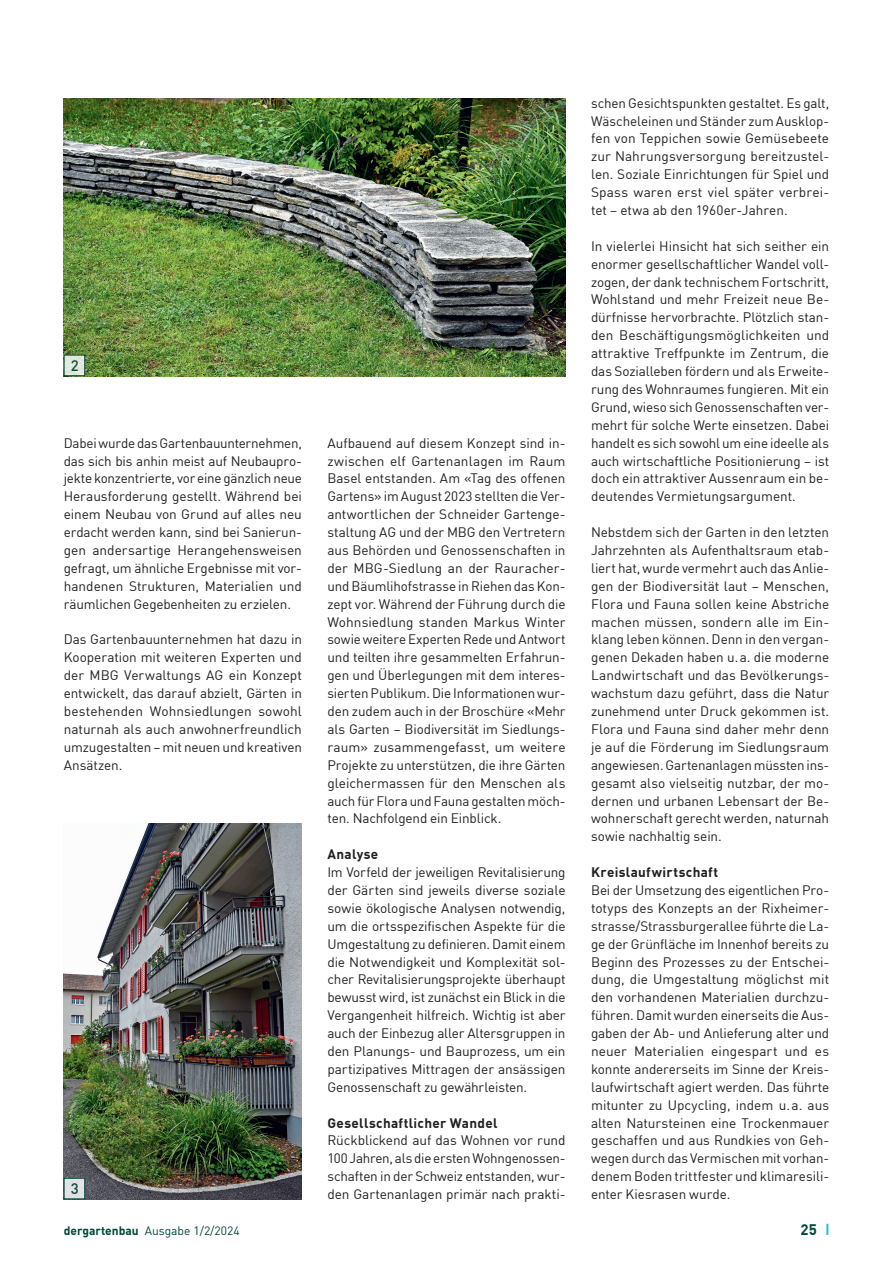
<style>
.page{position:relative;width:893px;height:1263px;background:#fff}
.page>*{position:absolute;margin:0;border:0;box-sizing:border-box;transform-origin:0 0}
.t1{font:700 15px "DIN Offc Pro";color:#004839}
.t2{font:500 15px "DIN Offc Pro";color:#004839}
.GT_9_11_Schwarz{font:13.5px/17.9px "DIN Offc Pro";letter-spacing:-.005em;color:#231f20;text-align:justify}
.GT_9_11_Schwarz-2{font:700 13.5px "DIN Offc Pro";letter-spacing:.025em;color:#231f20}
.t3{font:12px "DIN Offc Pro";color:#004839}
.s1{font-weight:700}
</style>
<div class="page">
<svg style="left:826px;top:1224px;width:2px;height:11px"></svg>
<img style="left:64px;top:99px;width:502px;height:277px">
<img style="left:64px;top:823px;width:238px;height:376px">
<div style="left:64px;top:355px;width:21px;height:21px;background:#e3e9dd"></div>
<div style="left:64px;top:355px;width:21px;height:21px;border:1px solid #004839"></div>
<div style="left:64px;top:1178px;width:21px;height:21px;background:#e2e2e4"></div>
<div style="left:64px;top:1178px;width:21px;height:21px;border:1px solid #004839"></div>
<p class="t2" style="left:71px;top:353px;width:9px">2</p>
<p class="GT_9_11_Schwarz" style="left:64px;top:432px;width:240px">Dabei wurde das Gartenbauunternehmen, das sich bis anhin meist auf Neubaupro&shy;jekte konzentrierte, vor eine gänzlich neue Herausforderung gestellt. Während bei einem Neubau von Grund auf alles neu erdacht werden kann, sind bei Sanierun&shy;gen andersartige Herangehensweisen gefragt, um ähnliche Ergebnisse mit vor&shy;handenen Strukturen, Materialien und räumlichen Gegebenheiten zu erzielen.</p>
<p class="GT_9_11_Schwarz" style="left:64px;top:629px;width:240px">Das Gartenbauunternehmen hat dazu in Kooperation mit weiteren Experten und der MBG Verwaltungs AG ein Konzept entwickelt, das darauf abzielt, Gärten in bestehenden Wohnsiedlungen sowohl naturnah als auch anwohnerfreundlich umzugestalten – mit neuen und kreativen Ansätzen.</p>
<p class="t2" style="left:71px;top:1176px;width:9px">3</p>
<p class="GT_9_11_Schwarz" style="left:327px;top:432px;width:240px">Aufbauend auf diesem Konzept sind in&shy;zwischen elf Gartenanlagen im Raum Basel entstanden. Am «Tag des offenen Gartens» im August 2023 stellten die Ver&shy;antwortlichen der Schneider Gartenge&shy;staltung AG und der MBG den Vertretern aus Behörden und Genossenschaften in der MBG-Siedlung an der Rauracher&shy;und Bäumlihofstrasse in Riehen das Kon&shy;zept vor. Während der Führung durch die Wohnsiedlung standen Markus Winter sowie weitere Experten Rede und Antwort und teilten ihre gesammelten Erfahrun&shy;gen und Überlegungen mit dem interes&shy;sierten Publikum. Die Informationen wur&shy;den zudem auch in der Broschüre «Mehr als Garten – Biodiversität im Siedlungs&shy;raum» zusammengefasst, um weitere Projekte zu unterstützen, die ihre Gärten gleichermassen für den Menschen als auch für Flora und Fauna gestalten möch&shy;ten. Nachfolgend ein Einblick.</p>
<p class="GT_9_11_Schwarz-2" style="left:327px;top:843px;width:52px">Analyse</p>
<p class="GT_9_11_Schwarz" style="left:327px;top:862px;width:240px">Im Vorfeld der jeweiligen Revitalisierung der Gärten sind jeweils diverse soziale sowie ökologische Analysen notwendig, um die ortsspezifischen Aspekte für die Umgestaltung zu definieren. Damit einem die Notwendigkeit und Komplexität sol&shy;cher Revitalisierungsprojekte überhaupt bewusst wird, ist zunächst ein Blick in die Vergangenheit hilfreich. Wichtig ist aber auch der Einbezug aller Altersgruppen in den Planungs- und Bauprozess, um ein partizipatives Mittragen der ansässigen Genossenschaft zu gewährleisten.</p>
<p class="GT_9_11_Schwarz-2" style="left:327px;top:1111px;width:172px">Gesellschaftlicher Wandel</p>
<p class="GT_9_11_Schwarz" style="left:327px;top:1130px;width:240px">Rückblickend auf das Wohnen vor rund 100 Jahren, als die ersten Wohngenossen&shy;schaften in der Schweiz entstanden, wur&shy;den Gartenanlagen primär nach prakti-</p>
<p class="GT_9_11_Schwarz" style="left:591px;top:92px;width:240px">schen Gesichtspunkten gestaltet. Es galt, Wäscheleinen und Ständer zum Ausklop&shy;fen von Teppichen sowie Gemüsebeete zur Nahrungsversorgung bereitzustel&shy;len. Soziale Einrichtungen für Spiel und Spass waren erst viel später verbrei&shy;tet – etwa ab den 1960er-Jahren.</p>
<p class="GT_9_11_Schwarz" style="left:591px;top:236px;width:240px">In vielerlei Hinsicht hat sich seither ein enormer gesellschaftlicher Wandel voll&shy;zogen, der dank technischem Fortschritt, Wohlstand und mehr Freizeit neue Be&shy;dürfnisse hervorbrachte. Plötzlich stan&shy;den Beschäftigungsmöglichkeiten und attraktive Treffpunkte im Zentrum, die das Sozialleben fördern und als Erweite&shy;rung des Wohnraumes fungieren. Mit ein Grund, wieso sich Genossenschaften ver&shy;mehrt für solche Werte einsetzen. Dabei handelt es sich sowohl um eine ideelle als auch wirtschaftliche Positionierung – ist doch ein attraktiver Aussenraum ein be&shy;deutendes Vermietungsargument.</p>
<p class="GT_9_11_Schwarz" style="left:591px;top:522px;width:240px">Nebstdem sich der Garten in den letzten Jahrzehnten als Aufenthaltsraum etab&shy;liert hat, wurde vermehrt auch das Anlie&shy;gen der Biodiversität laut – Menschen, Flora und Fauna sollen keine Abstriche machen müssen, sondern alle im Ein&shy;klang leben können. Denn in den vergan&shy;genen Dekaden haben u.a. die moderne Landwirtschaft und das Bevölkerungs&shy;wachstum dazu geführt, dass die Natur zunehmend unter Druck gekommen ist.<br>Flora und Fauna sind daher mehr denn je auf die Förderung im Siedlungsraum angewiesen. Gartenanlagen müssten ins&shy;gesamt also vielseitig nutzbar, der mo&shy;dernen und urbanen Lebensart der Be&shy;wohnerschaft gerecht werden, naturnah sowie nachhaltig sein.</p>
<p class="GT_9_11_Schwarz-2" style="left:591px;top:861px;width:129px">Kreislaufwirtschaft</p>
<p class="GT_9_11_Schwarz" style="left:591px;top:880px;width:240px">Bei der Umsetzung des eigentlichen Pro&shy;totyps des Konzepts an der Rixheimer&shy;strasse/Strassburgerallee führte die La&shy;ge der Grünfläche im Innenhof bereits zu Beginn des Prozesses zu der Entschei&shy;dung, die Umgestaltung möglichst mit den vorhandenen Materialien durchzu&shy;führen. Damit wurden einerseits die Aus&shy;gaben der Ab- und Anlieferung alter und neuer Materialien eingespart und es konnte andererseits im Sinne der Kreis&shy;laufwirtschaft agiert werden. Das führte mitunter zu Upcycling, indem u.a. aus alten Natursteinen eine Trockenmauer geschaffen und aus Rundkies von Geh&shy;wegen durch das Vermischen mit vorhan&shy;denem Boden trittfester und klimaresili&shy;enter Kiesrasen wurde.</p>
<p class="t3" style="left:64px;top:1221px;width:177px"><span class="s1">dergartenbau</span> Ausgabe 1/2/2024</p>
<p class="t1" style="left:801px;top:1217px;width:18px">25</p>
</div>
